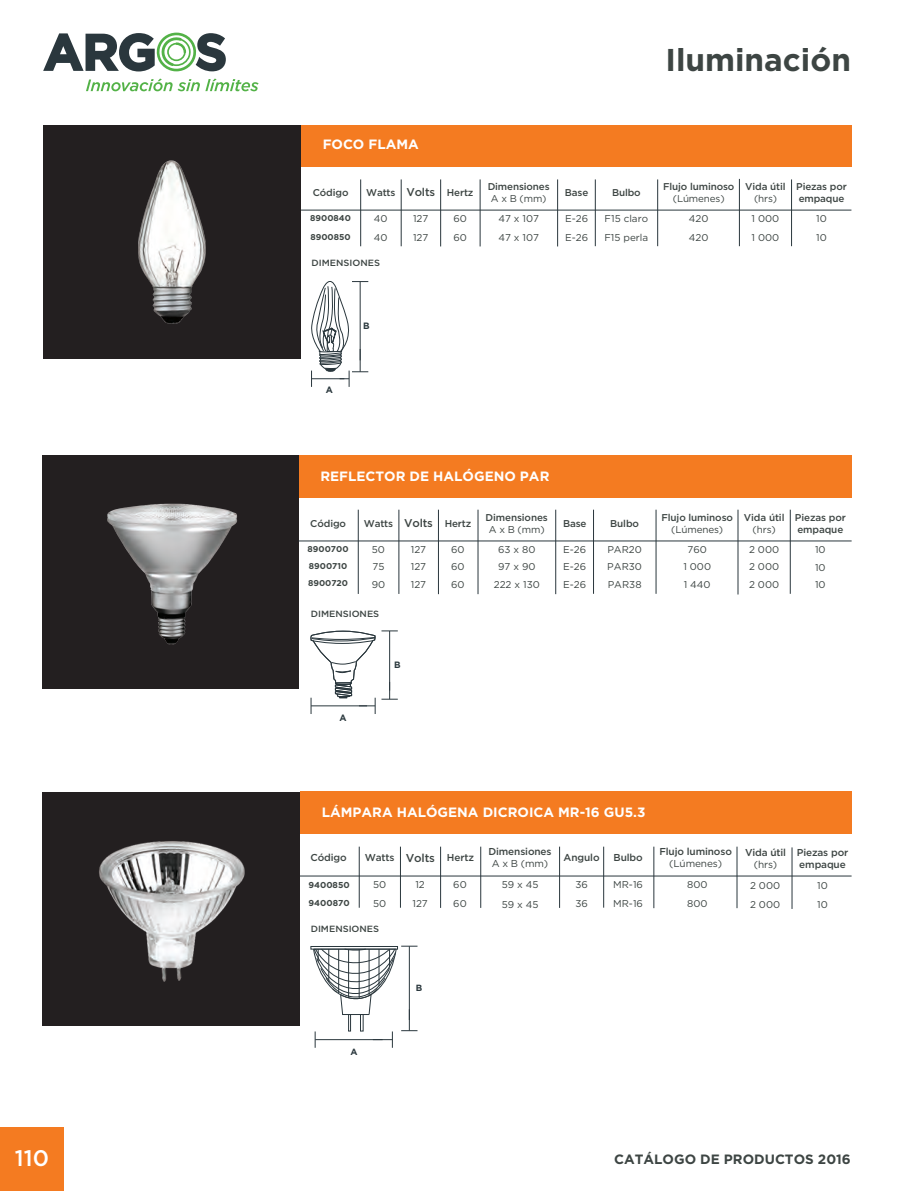
<style>
.page{position:relative;width:915px;height:1191px;background:#fff}
.page>*{position:absolute;margin:0;border:0;box-sizing:border-box;transform-origin:0 0}
.t1{font:700 31.5px "Gotham";color:#3d4543}
.t2{font:500 22.5px "Gotham";color:#fff}
.t3{font:700 13.5px "Gotham";color:#fff}
.t4{font:700 13.5px "Gotham";color:#3d4543}
.t5{font:500 10.05px/12px "Gotham";letter-spacing:-.01em;color:#3d4543}
.t6{font:10.05px "Gotham";letter-spacing:-.01em;color:#3d4543}
.t7{font:9.9px/17.2px "Gotham";color:#3d4543}
.t8{font:500 9.9px/11.9px "Gotham";letter-spacing:-.01em;color:#3d4543}
.t9{font:700 9.15px "Gotham";color:#2b393e}
.t10{font:500 9px "Gotham";color:#3d4543;scale:1.04 1}
.t11{font:700 9px "Gotham";color:#2b383e}
.t12{font:700 8.55px/18.5px "Gotham";color:#3d4543}
.t13{font:700 8.4px/17.2px "Gotham";color:#3d4543}
.s1{font-size:11.25px}
.s2{font-size:11.4px}
</style>
<div class="page">
<div style="left:299px;top:791px;width:552px;height:43px;background:#f47b21"></div>
<div style="left:310px;top:946px;width:87px;height:3px;border:1px solid #2a373d"></div>
<hr style="left:359px;top:846px;width:1px;height:61px;background:#2a373d">
<hr style="left:603px;top:846px;width:1px;height:61px;background:#2a373d">
<hr style="left:400px;top:846px;width:1px;height:61px;background:#2a373d">
<hr style="left:440px;top:846px;width:1px;height:62px;background:#2a373d">
<hr style="left:480px;top:846px;width:1px;height:62px;background:#2a373d">
<hr style="left:559px;top:846px;width:1px;height:62px;background:#2a373d">
<hr style="left:736px;top:846px;width:1px;height:62px;background:#2a373d">
<hr style="left:791px;top:847px;width:1px;height:62px;background:#2a373d">
<hr style="left:653px;top:846px;width:1px;height:62px;background:#2a373d">
<hr style="left:300px;top:875px;width:551px;height:1px;background:#2a373d">
<div style="left:301px;top:125px;width:549px;height:41px;background:#f47b21"></div>
<div style="left:43px;top:125px;width:257px;height:233px;background:#231f20"></div>
<img style="left:138px;top:160px;width:68px;height:164px">
<hr style="left:360px;top:179px;width:1px;height:67px;background:#2a373d">
<hr style="left:595px;top:179px;width:1px;height:67px;background:#2a373d">
<hr style="left:401px;top:179px;width:1px;height:67px;background:#2a373d">
<hr style="left:440px;top:179px;width:1px;height:67px;background:#2a373d">
<hr style="left:479px;top:179px;width:1px;height:67px;background:#2a373d">
<hr style="left:557px;top:179px;width:1px;height:67px;background:#2a373d">
<hr style="left:738px;top:179px;width:1px;height:67px;background:#2a373d">
<hr style="left:791px;top:179px;width:1px;height:67px;background:#2a373d">
<hr style="left:657px;top:179px;width:1px;height:67px;background:#2a373d">
<hr style="left:301px;top:210px;width:550px;height:1px;background:#2a373d">
<svg style="left:43px;top:33px;width:183px;height:38px"></svg>
<svg style="left:86px;top:79px;width:172px;height:12px"></svg>
<div style="left:0;top:1127px;width:64px;height:64px;background:#f47b21"></div>
<div style="left:42px;top:791px;width:258px;height:234px;background:#231f20"></div>
<img style="left:99px;top:841px;width:146px;height:141px">
<div style="left:42px;top:455px;width:257px;height:234px;background:#231f20"></div>
<img style="left:107px;top:503px;width:131px;height:142px">
<svg style="left:311px;top:281px;width:57px;height:106px"></svg>
<hr style="left:311px;top:378px;width:33px;height:1px;background:#2a373d">
<svg style="left:313px;top:945px;width:104px;height:102px"></svg>
<hr style="left:315px;top:1039px;width:67px;height:1px;background:#2a373d">
<div style="left:299px;top:455px;width:552px;height:42px;background:#f47b21"></div>
<hr style="left:358px;top:509px;width:1px;height:85px;background:#2a373d">
<hr style="left:593px;top:509px;width:1px;height:85px;background:#2a373d">
<hr style="left:398px;top:509px;width:1px;height:85px;background:#2a373d">
<hr style="left:438px;top:509px;width:1px;height:85px;background:#2a373d">
<hr style="left:477px;top:509px;width:1px;height:85px;background:#2a373d">
<hr style="left:555px;top:509px;width:1px;height:85px;background:#2a373d">
<hr style="left:737px;top:509px;width:1px;height:85px;background:#2a373d">
<hr style="left:789px;top:509px;width:1px;height:85px;background:#2a373d">
<hr style="left:655px;top:509px;width:1px;height:85px;background:#2a373d">
<hr style="left:298px;top:541px;width:553px;height:1px;background:#2a373d">
<svg style="left:381px;top:682px;width:16px;height:18px"></svg>
<svg style="left:381px;top:630px;width:16px;height:1px"></svg>
<hr style="left:389px;top:631px;width:1px;height:59px;background:#2a373d">
<svg style="left:310px;top:630px;width:65px;height:84px"></svg>
<hr style="left:311px;top:705px;width:56px;height:1px;background:#2a373d">
<h3 class="t3" style="left:322px;top:135px;width:98px">FOCO FLAMA</h3>
<h1 class="t1" style="left:665px;top:39px;width:187px">Iluminación</h1>
<p class="t8" style="left:745px;top:180px;width:42px">Vida útil</p>
<p class="t7" style="left:753px;top:189px;width:25px">(hrs)</p>
<p class="t8" style="left:663px;top:180px;width:73px">Flujo luminoso</p>
<p class="t7" style="left:672px;top:189px;width:53px">(Lúmenes)</p>
<p class="t8" style="left:487px;top:180px;width:64px">Dimensiones</p>
<p class="t7" style="left:490px;top:189px;width:57px">A x B (mm)</p>
<p class="t8" style="left:796px;top:180px;width:52px">Piezas por empaque</p>
<p class="t8" style="left:313px;top:186px;width:37px">Código</p>
<p class="t8" style="left:366px;top:186px;width:109px">Watts <span class="s1">Volts</span> Hertz</p>
<p class="t8" style="left:564px;top:186px;width:25px">Base</p>
<p class="t8" style="left:611px;top:186px;width:30px">Bulbo</p>
<p class="t13" style="left:310px;top:209px;width:42px">8900840</p>
<p class="t13" style="left:310px;top:228px;width:42px">8900850</p>
<p class="t7" style="left:374px;top:210px;width:15px">40</p>
<p class="t7" style="left:565px;top:210px;width:24px">E-26</p>
<p class="t7" style="left:374px;top:229px;width:15px">40</p>
<p class="t7" style="left:413px;top:209px;width:17px;line-height:18.9px">127<br>127</p>
<p class="t7" style="left:498px;top:209px;width:42px;line-height:18.9px">47 x 107<br>47 x 107</p>
<p class="t7" style="left:453px;top:209px;width:15px;line-height:18.9px">60<br>60</p>
<p class="t7" style="left:565px;top:229px;width:24px">E-26</p>
<p class="t10" style="left:311px;top:257px;width:67px">DIMENSIONES</p>
<p class="t7" style="left:604px;top:209px;width:45px;line-height:18.9px">F15 claro<br>F15 perla</p>
<p class="t9" style="left:363px;top:320px;width:8px">B</p>
<p class="t9" style="left:326px;top:383px;width:9px">A</p>
<h3 class="t3" style="left:320px;top:467px;width:230px">REFLECTOR DE HALÓGENO PAR</h3>
<p class="t7" style="left:688px;top:209px;width:21px;line-height:18.9px">420<br>420</p>
<p class="t7" style="left:751px;top:209px;width:29px;line-height:18.9px">1 000<br>1 000</p>
<p class="t7" style="left:815px;top:209px;width:12px;line-height:18.9px">10<br>10</p>
<p class="t8" style="left:743px;top:511px;width:42px">Vida útil</p>
<p class="t7" style="left:752px;top:520px;width:25px">(hrs)</p>
<p class="t8" style="left:661px;top:511px;width:73px">Flujo luminoso</p>
<p class="t7" style="left:671px;top:520px;width:53px">(Lúmenes)</p>
<p class="t8" style="left:485px;top:511px;width:64px">Dimensiones</p>
<p class="t7" style="left:488px;top:520px;width:57px">A x B (mm)</p>
<p class="t8" style="left:794px;top:511px;width:52px">Piezas por empaque</p>
<p class="t8" style="left:310px;top:517px;width:37px">Código</p>
<p class="t8" style="left:363px;top:517px;width:109px">Watts <span class="s1">Volts</span> Hertz</p>
<p class="t8" style="left:563px;top:517px;width:25px">Base</p>
<p class="t8" style="left:610px;top:517px;width:30px">Bulbo</p>
<p class="t13" style="left:307px;top:540px;width:42px">8900700<br>8900710<br>8900720</p>
<p class="t7" style="left:607px;top:541px;width:36px;text-align:justify">PAR20<br>PAR30<br>PAR38</p>
<p class="t7" style="left:563px;top:541px;width:24px;text-align:justify">E-26<br>E-26<br>E-26</p>
<p class="t7" style="left:371px;top:541px;width:15px;text-align:justify">50<br>75<br>90</p>
<p class="t7" style="left:410px;top:541px;width:17px;text-align:justify">127<br>127<br>127</p>
<p class="t7" style="left:493px;top:541px;width:48px;text-align:center">63 x 80<br>97 x 90<br>222 x 130</p>
<p class="t7" style="left:683px;top:541px;width:29px;text-align:center">760<br>1 000<br>1 440</p>
<p class="t7" style="left:748px;top:541px;width:32px;text-align:justify">2 000<br>2 000<br>2 000</p>
<p class="t7" style="left:814px;top:541px;width:12px;text-align:justify">10<br>10<br>10</p>
<p class="t7" style="left:451px;top:541px;width:15px;text-align:justify">60<br>60<br>60</p>
<p class="t10" style="left:310px;top:608px;width:67px">DIMENSIONES</p>
<p class="t9" style="left:394px;top:658px;width:8px">B</p>
<p class="t9" style="left:339px;top:712px;width:9px">A</p>
<h3 class="t3" style="left:322px;top:803px;width:325px">LÁMPARA HALÓGENA DICROICA MR-16 GU5.3</h3>
<p class="t5" style="left:659px;top:845px;width:74px">Flujo luminoso</p>
<p class="t6" style="left:669px;top:857px;width:54px">(Lúmenes)</p>
<p class="t5" style="left:488px;top:845px;width:65px">Dimensiones</p>
<p class="t6" style="left:491px;top:857px;width:58px">A x B (mm)</p>
<p class="t5" style="left:796px;top:846px;width:53px">Piezas por empaque</p>
<p class="t5" style="left:744px;top:846px;width:43px">Vida útil</p>
<p class="t6" style="left:753px;top:858px;width:25px">(hrs)</p>
<p class="t5" style="left:310px;top:851px;width:38px">Código</p>
<p class="t5" style="left:364px;top:851px;width:111px">Watts <span class="s2">Volts</span> Hertz</p>
<p class="t5" style="left:563px;top:851px;width:37px">Angulo</p>
<p class="t5" style="left:613px;top:851px;width:31px">Bulbo</p>
<p class="t12" style="left:308px;top:875px;width:43px">9400850<br>9400870</p>
<p class="t7" style="left:373px;top:874px;width:15px;line-height:19.2px">50<br>50</p>
<p class="t7" style="left:412px;top:874px;width:17px;line-height:19.2px">12<br>127</p>
<p class="t7" style="left:501px;top:874px;width:38px;line-height:19.5px">59 x 45<br>59 x 45</p>
<p class="t7" style="left:575px;top:874px;width:14px;line-height:19.2px">36<br>36</p>
<p class="t7" style="left:613px;top:874px;width:31px;line-height:19.2px">MR-16<br>MR-16</p>
<p class="t7" style="left:687px;top:874px;width:22px;line-height:19.2px">800<br>800</p>
<p class="t7" style="left:749px;top:875px;width:32px;line-height:19.2px">2 000<br>2 000</p>
<p class="t7" style="left:817px;top:875px;width:12px;line-height:19.2px">10<br>10</p>
<p class="t7" style="left:453px;top:875px;width:15px;line-height:19px">60<br>60</p>
<p class="t10" style="left:310px;top:922px;width:67px">DIMENSIONES</p>
<p class="t11" style="left:350px;top:1045px;width:9px">A</p>
<p class="t11" style="left:416px;top:982px;width:8px">B</p>
<h2 class="t2" style="left:15px;top:1143px;width:36px">110</h2>
<h3 class="t4" style="left:614px;top:1150px;width:238px">CATÁLOGO DE PRODUCTOS 2016</h3>
</div>
